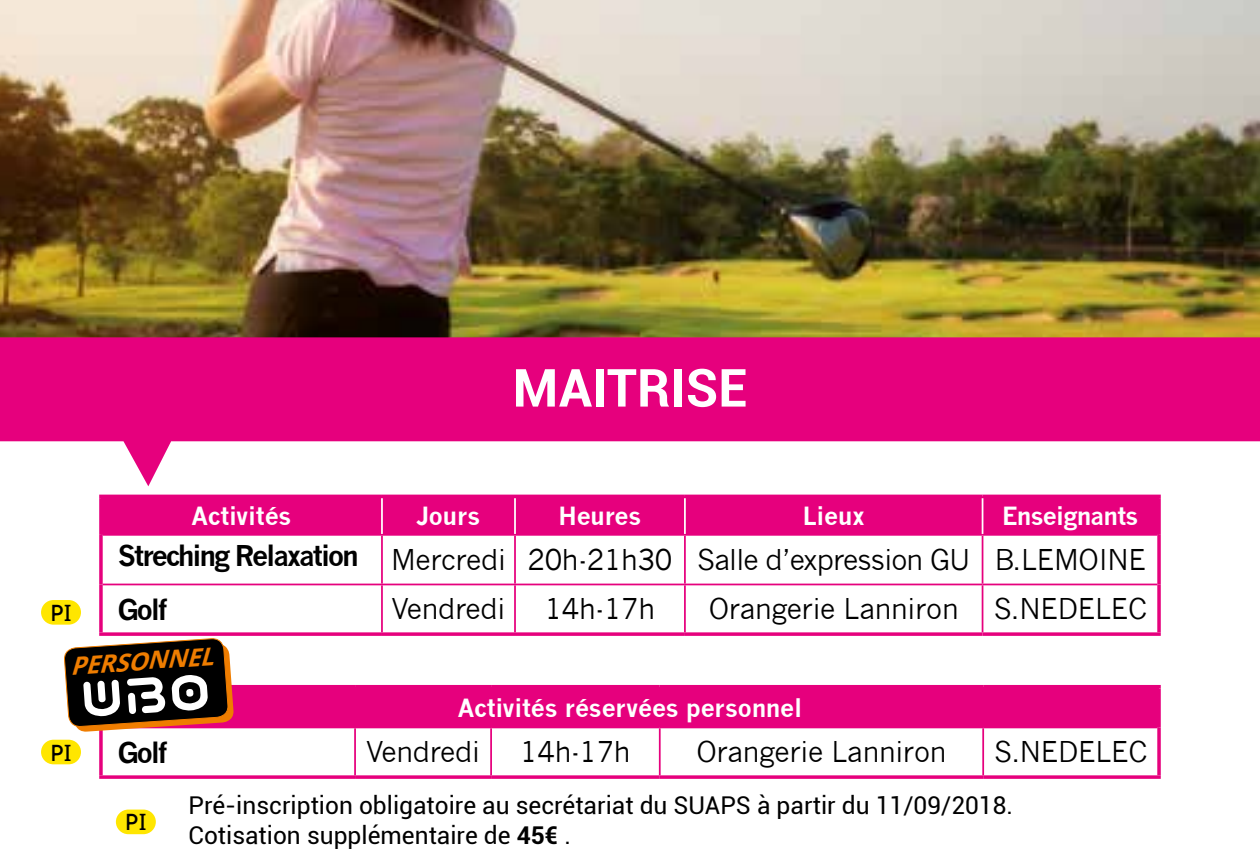
<style>
.page{position:relative;width:1260px;height:864px;background:#fff}
.page>*{position:absolute;margin:0;border:0;box-sizing:border-box;transform-origin:0 0}
.t1{font:700 52.5px "Roboto";color:#fff}
.t2{font:28px/49.7px "News Gothic";letter-spacing:-.01em;color:#000}
.t3{font:700 28px "News Gothic";color:#000}
.t4{font:24.5px/29.4px "Roboto";color:#000}
.t5{font:700 24.5px "News Gothic";letter-spacing:-.01em;color:#fff}
.t6{font:700 24.5px "News Gothic";letter-spacing:-.03em;color:#fff}
.t7{font:italic 700 24.5px "Open Sans";color:#ef7d00}
.t8{font:24.15px "Focus LF";color:#000}
.s1{font-weight:700}
</style>
<div class="page">
<img style="left:0;top:0;width:1260px;height:337px">
<svg style="left:0;top:337px;width:1260px;height:149px;fill:#e6007d"></svg>
<div style="left:103px;top:498px;width:1054px;height:35px;background:#e6007d"></div>
<svg style="left:103px;top:535px;width:1054px;height:97px"></svg>
<hr style="left:103px;top:533px;width:279px;height:2px;background:#e6007d">
<hr style="left:382px;top:533px;width:133px;height:2px;background:#e6007d">
<hr style="left:515px;top:533px;width:170px;height:2px;background:#e6007d">
<hr style="left:685px;top:533px;width:298px;height:2px;background:#e6007d">
<hr style="left:983px;top:533px;width:174px;height:2px;background:#e6007d">
<hr style="left:381px;top:535px;width:2px;height:48px;background:#e6007d">
<hr style="left:514px;top:535px;width:2px;height:48px;background:#e6007d">
<hr style="left:684px;top:535px;width:2px;height:48px;background:#e6007d">
<hr style="left:982px;top:535px;width:1px;height:48px;background:#e6007d">
<hr style="left:103px;top:583px;width:279px;height:2px;background:#e6007d">
<hr style="left:382px;top:583px;width:133px;height:2px;background:#e6007d">
<hr style="left:381px;top:585px;width:2px;height:47px;background:#e6007d">
<hr style="left:515px;top:583px;width:170px;height:2px;background:#e6007d">
<hr style="left:514px;top:585px;width:2px;height:47px;background:#e6007d">
<hr style="left:685px;top:583px;width:298px;height:2px;background:#e6007d">
<hr style="left:684px;top:585px;width:2px;height:47px;background:#e6007d">
<hr style="left:983px;top:583px;width:174px;height:2px;background:#e6007d">
<hr style="left:982px;top:585px;width:1px;height:47px;background:#e6007d">
<hr style="left:381px;top:498px;width:2px;height:35px;background:#fff">
<hr style="left:514px;top:498px;width:2px;height:35px;background:#fff">
<hr style="left:684px;top:498px;width:2px;height:35px;background:#fff">
<hr style="left:982px;top:498px;width:1px;height:35px;background:#fff">
<svg style="left:99px;top:494px;width:283px;height:4px"></svg>
<svg style="left:99px;top:498px;width:4px;height:36px"></svg>
<svg style="left:382px;top:494px;width:133px;height:4px"></svg>
<svg style="left:515px;top:494px;width:170px;height:4px"></svg>
<svg style="left:685px;top:494px;width:298px;height:4px"></svg>
<svg style="left:983px;top:494px;width:178px;height:4px"></svg>
<svg style="left:1157px;top:498px;width:4px;height:36px"></svg>
<svg style="left:99px;top:534px;width:4px;height:50px"></svg>
<svg style="left:1157px;top:534px;width:4px;height:50px"></svg>
<svg style="left:99px;top:584px;width:4px;height:48px"></svg>
<svg style="left:1157px;top:584px;width:4px;height:48px"></svg>
<hr style="left:99px;top:632px;width:283px;height:3px;background:#e6007d">
<hr style="left:382px;top:632px;width:133px;height:3px;background:#e6007d">
<hr style="left:515px;top:632px;width:170px;height:3px;background:#e6007d">
<hr style="left:685px;top:632px;width:298px;height:3px;background:#e6007d">
<hr style="left:983px;top:632px;width:178px;height:3px;background:#e6007d">
<div style="left:101px;top:686px;width:1058px;height:41px;background:#e6007d"></div>
<svg style="left:234px;top:728px;width:923px;height:47px"></svg>
<hr style="left:103px;top:726px;width:252px;height:2px;background:#e6007d">
<hr style="left:355px;top:726px;width:136px;height:2px;background:#e6007d">
<hr style="left:491px;top:726px;width:169px;height:2px;background:#e6007d">
<hr style="left:660px;top:726px;width:323px;height:2px;background:#e6007d">
<hr style="left:983px;top:726px;width:174px;height:2px;background:#e6007d">
<svg style="left:234px;top:684px;width:121px;height:2px"></svg>
<svg style="left:355px;top:684px;width:136px;height:3px"></svg>
<svg style="left:491px;top:684px;width:169px;height:3px"></svg>
<svg style="left:660px;top:684px;width:323px;height:2px"></svg>
<svg style="left:983px;top:684px;width:178px;height:4px"></svg>
<svg style="left:1159px;top:688px;width:2px;height:39px"></svg>
<svg style="left:99px;top:732px;width:4px;height:43px"></svg>
<svg style="left:1157px;top:727px;width:4px;height:48px"></svg>
<hr style="left:99px;top:775px;width:256px;height:3px;background:#e6007d">
<hr style="left:355px;top:775px;width:136px;height:3px;background:#e6007d">
<hr style="left:491px;top:775px;width:169px;height:3px;background:#e6007d">
<hr style="left:660px;top:775px;width:323px;height:3px;background:#e6007d">
<hr style="left:983px;top:775px;width:178px;height:3px;background:#e6007d">
<hr style="left:354px;top:728px;width:2px;height:47px;background:#e6007d">
<hr style="left:490px;top:728px;width:2px;height:47px;background:#e6007d">
<hr style="left:659px;top:728px;width:2px;height:47px;background:#e6007d">
<hr style="left:982px;top:728px;width:2px;height:47px;background:#e6007d">
<svg style="left:64px;top:638px;width:170px;height:94px"></svg>
<div style="left:116px;top:809px;width:40px;height:24px;background:#ffe600;border-radius:12px"></div>
<div style="left:41px;top:739px;width:40px;height:25px;background:#ffe600;border-radius:12px"></div>
<div style="left:41px;top:599px;width:40px;height:25px;background:#ffe600;border-radius:12px"></div>
<p class="t8" style="left:50px;top:597px;width:23px">PI</p>
<h1 class="t1" style="left:513px;top:350px;width:236px">MAITRISE</h1>
<p class="t5" style="left:191px;top:500px;width:102px">Activités</p>
<p class="t5" style="left:416px;top:501px;width:66px">Jours</p>
<p class="t5" style="left:559px;top:501px;width:84px">Heures</p>
<p class="t5" style="left:803px;top:501px;width:63px">Lieux</p>
<p class="t6" style="left:1002px;top:501px;width:138px">Enseignants</p>
<p class="t2" style="left:118px;top:535px;width:1030px"><span class="s1">Streching Relaxation</span> Mercredi 20h-21h30 Salle d’expression GU B.LEMOINE<br><span class="s1">Golf</span></p>
<p class="t2" style="left:392px;top:584px;width:115px">Vendredi</p>
<p class="t2" style="left:545px;top:584px;width:112px">14h-17h</p>
<p class="t2" style="left:709px;top:584px;width:251px">Orangerie Lanniron</p>
<p class="t2" style="left:994px;top:584px;width:155px">S.NEDELEC</p>
<p class="t7" style="left:69px;top:648px;width:145px;rotate:-4deg">PERSONNEL</p>
<p class="t5" style="left:458px;top:692px;width:346px">Activités réservées personnel</p>
<p class="t8" style="left:50px;top:737px;width:23px">PI</p>
<p class="t3" style="left:118px;top:735px;width:52px">Golf</p>
<p class="t2" style="left:366px;top:727px;width:115px">Vendredi</p>
<p class="t2" style="left:520px;top:727px;width:112px">14h-17h</p>
<p class="t2" style="left:697px;top:727px;width:251px">Orangerie Lanniron</p>
<p class="t2" style="left:994px;top:727px;width:155px">S.NEDELEC</p>
<p class="t8" style="left:125px;top:807px;width:23px">PI</p>
<p class="t4" style="left:189px;top:789px;width:826px">Pré-inscription obligatoire au secrétariat du SUAPS à partir du 11/09/2018.<br>Cotisation supplémentaire de <span class="s1">45€</span> .</p>
</div>
